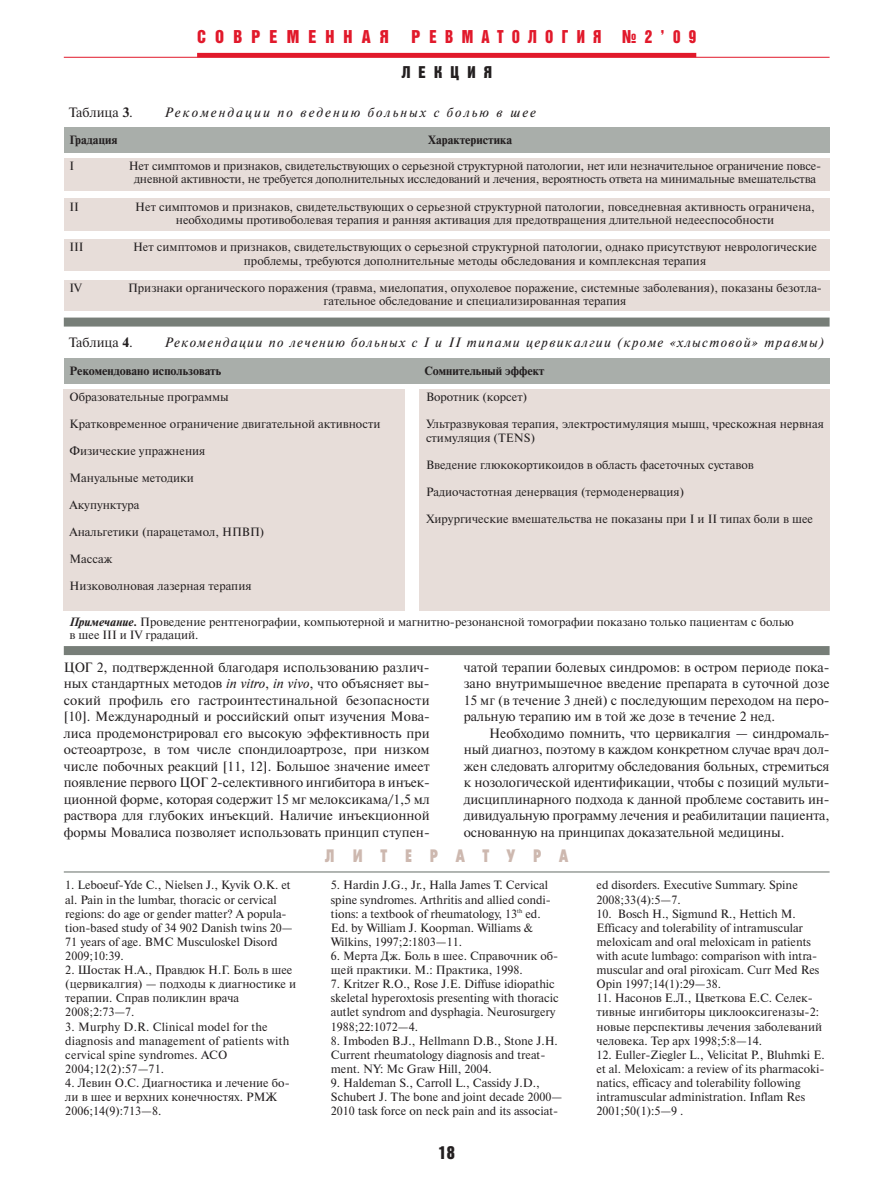
<style>
.page{position:relative;width:893px;height:1190px;background:#fff}
.page>*{position:absolute;margin:0;border:0;box-sizing:border-box;transform-origin:0 0}
.t1{font:18px "Bastion Kontrast";letter-spacing:.505em;color:#e1192b}
.t2{font:18px "Futura Futuris X Cond C";letter-spacing:.97em;color:#cdb8af}
.t3{font:18px "Bastion Kontrast";color:#231f20}
.t4{font:16.5px "Bastion Kontrast";letter-spacing:.495em;color:#231f20}
.t5{font:13.5px/16.5px "Newton C";color:#231f20;text-align:justify}
.t6{font:italic 13.5px "Newton C";letter-spacing:.1em;color:#231f20}
.t7{font:italic 13.5px "Newton C";letter-spacing:.15em;color:#231f20}
.t8{font:12px/14.1px "Newton C";color:#231f20}
.t9{font:700 12px "Newton C";color:#231f20}
.s1{font-weight:700}
.s2{font-weight:700;font-style:italic}
.s3{font-style:italic}
</style>
<div class="page">
<hr style="left:64px;top:57px;width:765px;height:1px;background:#e1192b">
<hr style="left:197px;top:53px;width:499px;height:4px;background:#e1192b">
<hr style="left:64px;top:871px;width:765px;height:1px;background:#989d99">
<div style="left:64px;top:127px;width:765px;height:25px;background:#a9aeaa"></div>
<div style="left:64px;top:198px;width:765px;height:32px;background:#e7ddd9"></div>
<div style="left:64px;top:239px;width:765px;height:31px;background:#e7ddd9"></div>
<div style="left:64px;top:280px;width:765px;height:30px;background:#e7ddd9"></div>
<div style="left:64px;top:158px;width:765px;height:33px;background:#e7ddd9"></div>
<div style="left:64px;top:317px;width:765px;height:9px;background:#777e78"></div>
<div style="left:64px;top:358px;width:765px;height:26px;background:#a9aeaa"></div>
<div style="left:419px;top:389px;width:410px;height:221px;background:#e7ddd9"></div>
<div style="left:64px;top:389px;width:341px;height:221px;background:#e7ddd9"></div>
<div style="left:64px;top:646px;width:765px;height:9px;background:#777e78"></div>
<h1 class="t1" style="left:197px;top:30px;width:193px">СОВPEМЕННАЯ</h1>
<h1 class="t1" style="left:411px;top:30px;width:286px">РЕВМАТОЛОГИЯ №2’09</h1>
<h2 class="t4" style="left:401px;top:66px;width:92px">ЛЕКЦИЯ</h2>
<p class="t5" style="left:69px;top:106px;width:66px">Таблица <span class="s1">3</span>.</p>
<p class="t7" style="left:164px;top:107px;width:373px">Рекомендации по ведению больных с болью в шее</p>
<p class="t9" style="left:70px;top:135px;width:49px">Градация</p>
<p class="t9" style="left:428px;top:135px;width:85px">Характеристика</p>
<p class="t8" style="left:70px;top:160px;width:6px">I</p>
<p class="t8" style="left:70px;top:200px;width:11px">II</p>
<p class="t8" style="left:70px;top:241px;width:16px">III</p>
<p class="t8" style="left:70px;top:281px;width:14px">IV</p>
<p class="t8" style="left:129px;top:160px;width:693px;line-height:13.5px;text-align:center">Нет симптомов и признаков, свидетельствующих о серьезной структурной патологии, нет или незначительное ограничение повсе&shy;дневной активности, не требуется дополнительных исследований и лечения, вероятность ответа на минимальные вмешательства</p>
<p class="t8" style="left:135px;top:201px;width:681px;line-height:13.5px;text-align:center">Нет симптомов и признаков, свидетельствующих о серьезной структурной патологии, повседневная активность ограничена, необходимы противоболевая терапия и ранняя активация для предотвращения длительной недееспособности</p>
<p class="t8" style="left:133px;top:241px;width:685px;line-height:13.5px;text-align:center">Нет симптомов и признаков, свидетельствующих о серьезной структурной патологии, однако присутствуют неврологические проблемы, требуются дополнительные методы обследования и комплексная терапия</p>
<p class="t8" style="left:128px;top:282px;width:695px;line-height:13.5px;text-align:center">Признаки органического поражения (травма, миелопатия, опухолевое поражение, системные заболевания), показаны безотла&shy;гательное обследование и специализированная терапия</p>
<p class="t5" style="left:69px;top:336px;width:66px">Таблица <span class="s1">4</span>.</p>
<p class="t6" style="left:165px;top:337px;width:661px">Рекомендации по лечению больных с I и II типами цервикалгии (кроме «хлыстовой» травмы)</p>
<p class="t9" style="left:70px;top:366px;width:153px">Рекомендовано использовать</p>
<p class="t9" style="left:424px;top:366px;width:122px">Сомнительный эффект</p>
<p class="t8" style="left:70px;top:391px;width:161px">Образовательные программы</p>
<p class="t8" style="left:70px;top:418px;width:312px">Кратковременное ограничение двигательной активности</p>
<p class="t8" style="left:70px;top:445px;width:137px">Физические упражнения</p>
<p class="t8" style="left:70px;top:472px;width:126px">Мануальные методики</p>
<p class="t8" style="left:70px;top:499px;width:71px">Акупунктура</p>
<p class="t8" style="left:70px;top:526px;width:196px">Анальгетики (парацетамол, НПВП)</p>
<p class="t8" style="left:70px;top:553px;width:44px">Массаж</p>
<p class="t8" style="left:70px;top:580px;width:183px">Низковолновая лазерная терапия</p>
<p class="t8" style="left:426px;top:391px;width:103px">Воротник (корсет)</p>
<p class="t8" style="left:426px;top:418px;width:399px;line-height:13.5px">Ультразвуковая терапия, электростимуляция мышц, чрескожная нервная стимуляция (ТENS)</p>
<p class="t8" style="left:426px;top:459px;width:329px">Введение глюкокортикоидов в область фасеточных суставов</p>
<p class="t8" style="left:426px;top:486px;width:260px">Радиочастотная денервация (термоденервация)</p>
<p class="t8" style="left:426px;top:513px;width:388px">Хирургические вмешательства не показаны при I и II типах боли в шее</p>
<p class="t8" style="left:70px;top:616px;width:725px;line-height:13.5px"><span class="s2">Примечание.</span> Проведение рентгенографии, компьютерной и магнитно-резонансной томографии показано только пациентам с болью в шее III и IV градаций.</p>
<p class="t5" style="left:64px;top:660px;width:367px">ЦОГ 2, подтвержденной благодаря использованию различ&shy;ных стандартных методов <span class="s3">in vitro</span>, <span class="s3">in vivo</span>, что объясняет вы&shy;сокий профиль его гастроинтестинальной безопасности [10]. Международный и российский опыт изучения Мова&shy;лиса продемонстрировал его высокую эффективность при остеоартрозе, в том числе спондилоартрозе, при низком числе побочных реакций [11, 12]. Большое значение имеет появление первого ЦОГ 2-селективного ингибитора в инъек&shy;ционной форме, которая содержит 15 мг мелоксикама/1,5 мл раствора для глубоких инъекций. Наличие инъекционной формы Мовалиса позволяет использовать принцип ступен-</p>
<p class="t5" style="left:463px;top:660px;width:367px">чатой терапии болевых синдромов: в остром периоде пока&shy;зано внутримышечное введение препарата в суточной дозе 15 мг (в течение 3 дней) с последующим переходом на перо&shy;ральную терапию им в той же дозе в течение 2 нед.</p>
<p class="t5" style="left:463px;top:726px;width:367px;text-indent:26px">Необходимо помнить, что цервикалгия — синдромаль&shy;ный диагноз, поэтому в каждом конкретном случае врач дол&shy;жен следовать алгоритму обследования больных, стремиться к нозологической идентификации, чтобы с позиций мульти&shy;дисциплинарного подхода к данной проблеме составить ин&shy;дивидуальную программу лечения и реабилитации пациента, основанную на принципах доказательной медицины.</p>
<p class="t8" style="left:65px;top:879px;width:229px">1. Leboeuf-Yde C., Nielsen J., Kyvik O.K. et al. Pain in the lumbar, thoracic or cervical regions: do age or gender matter? A popula&shy;tion-based study of 34 902 Danish twins 20— 71 years of age. BMC Musculoskel Disord 2009;10:39.</p>
<p class="t8" style="left:65px;top:964px;width:232px">2. Шостак Н.А., Правдюк Н.Г. Боль в шее (цервикалгия) — подходы к диагностике и терапии. Справ поликлин врача<br>2008;2:73—7.</p>
<p class="t8" style="left:65px;top:1020px;width:225px">3. Murphy D.R. Clinical model for the diagnosis and management of patients with cervical spine syndromes. ACO<br>2004;12(2):57—71.</p>
<p class="t8" style="left:65px;top:1077px;width:226px">4. Левин О.С. Диагностика и лечение бо&shy;ли в шее и верхних конечностях. РМЖ<br>2006;14(9):713—8.</p>
<h1 class="t2" style="left:325px;top:849px;width:244px">ЛИТЕРАТУРА</h1>
<p class="t8" style="left:331px;top:879px;width:222px">5. Hardin J.G., Jr., Halla James T. Cervical spine syndromes. Arthritis and allied condi&shy;tions: a textbook of rheumatology, 13<sup>th</sup> ed.<br>Ed. by William J. Koopman. Williams &amp; Wilkins, 1997;2:1803—11.</p>
<p class="t8" style="left:331px;top:950px;width:229px">6. Мерта Дж. Боль в шее. Справочник об&shy;щей практики. М.: Практика, 1998.</p>
<p class="t8" style="left:331px;top:978px;width:229px">7. Kritzer R.O., Rose J.E. Diffuse idiopathic skeletal hyperoxtosis presenting with thoracic autlet syndrom and dysphagia. Neurosurgery 1988;22:1072—4.</p>
<p class="t8" style="left:331px;top:1034px;width:228px">8. Imboden B.J., Hellmann D.B., Stone J.H.<br>Сurrent rheumatology diagnosis and treat&shy;ment. NY: Mc Graw Hill, 2004.</p>
<p class="t8" style="left:331px;top:1077px;width:233px">9. Haldeman S., Carroll L., Cassidy J.D.,<br>Schubert J. The bone and joint decade 2000—<br>2010 task force on neck pain and its associat-</p>
<h1 class="t3" style="left:438px;top:1145px;width:18px">18</h1>
<p class="t8" style="left:596px;top:879px;width:203px">ed disorders. Executive Summary. Spine<br>2008;33(4):5—7.</p>
<p class="t8" style="left:596px;top:907px;width:224px">10. Bosch H., Sigmund R., Hettich M.<br>Efficacy and tolerability of intramuscular meloxicam and oral meloxicam in patients with acute lumbago: comparison with intra&shy;muscular and oral piroxicam. Curr Med Res Opin 1997;14(1):29—38.</p>
<p class="t8" style="left:596px;top:992px;width:227px">11. Насонов Е.Л., Цветкова Е.С. Селек&shy;тивные ингибиторы циклооксигеназы-2: новые перспективы лечения заболеваний человека. Тер арх 1998;5:8—14.</p>
<p class="t8" style="left:596px;top:1048px;width:230px">12. Euller-Ziegler L., Velicitat P., Bluhmki E. et al. Meloxicam: a review of its pharmacoki&shy;natics, efficacy and tolerability following intramuscular administration. Inflam Res 2001;50(1):5—9 .</p>
</div>
